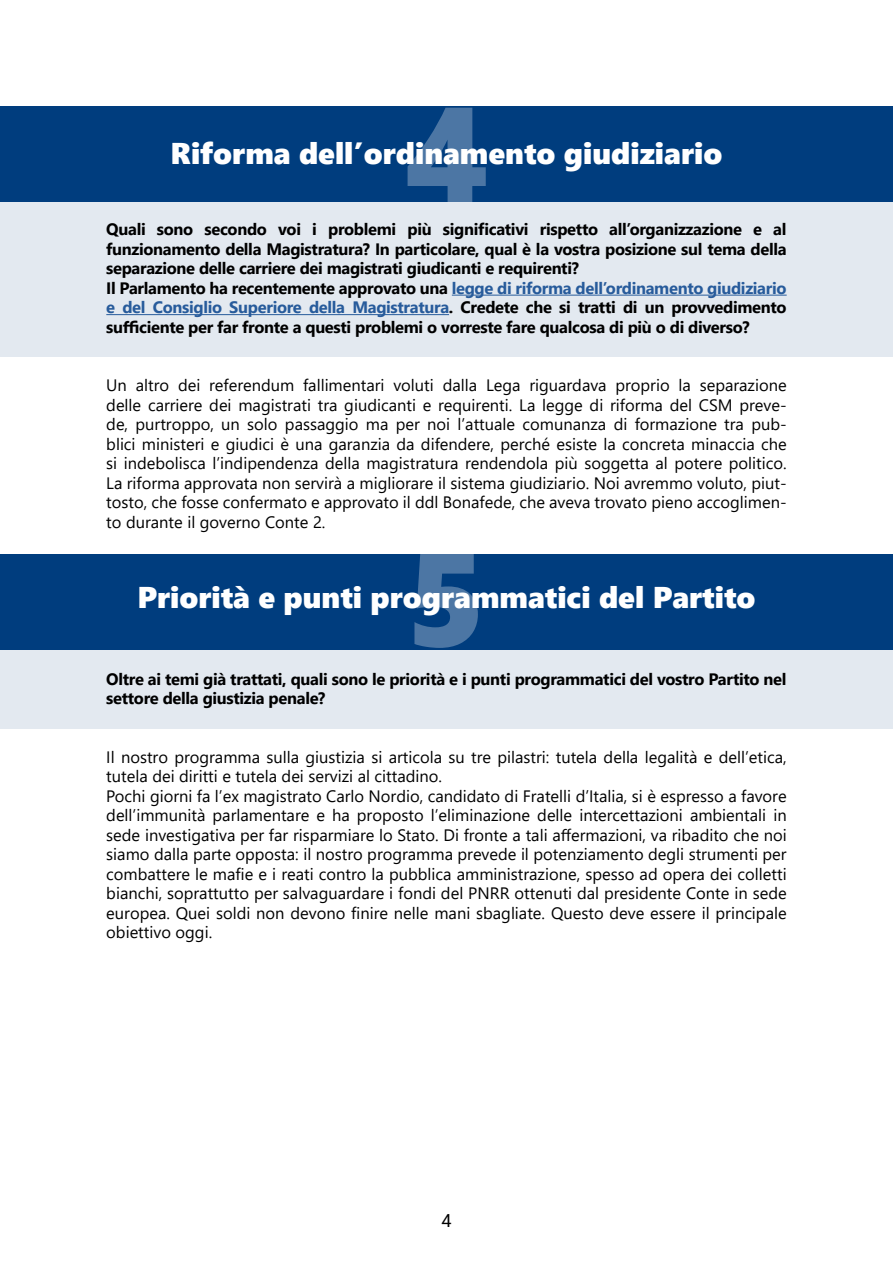
<style>
.page{position:relative;width:893px;height:1263px;background:#fff}
.page>*{position:absolute;margin:0;border:0;box-sizing:border-box;transform-origin:0 0}
.t1{font:135px "Segoe UI Black";color:#fff}
.t2{font:30px "Segoe UI Black";color:#fff}
.t3{font:18px "Roboto";color:#000}
.t4{font:16.5px/19.5px "Segoe UI";color:#000;text-align:justify}
.t5{font:700 16.5px/19.5px "Segoe UI";letter-spacing:-.02em;color:#000}
.s1{color:#275b9b}
</style>
<div class="page">
<div style="left:0;top:649px;width:893px;height:80px;background:#e3e9f0"></div>
<div style="left:0;top:202px;width:893px;height:154px;background:#e3e9f0"></div>
<hr style="left:452px;top:295px;width:335px;height:1px;background:#275b9b">
<hr style="left:106px;top:314px;width:343px;height:1px;background:#275b9b">
<div style="left:0;top:107px;width:893px;height:95px;background:#003d7e"></div>
<div style="left:0;top:554px;width:893px;height:95px;background:#003d7e"></div>
<h1 class="t1" style="left:405px;top:57px;width:85px">4</h1>
<h2 class="t2" style="left:171px;top:132px;width:553px">Riforma dell’ordinamento giudiziario</h2>
<p class="t5" style="left:106px;top:218px;width:682px">Quali sono secondo voi i problemi più significativi rispetto all’organizzazione e al funzionamento della Magistratura? In particolare, qual è la vostra posizione sul tema della separazione delle carriere dei magistrati giudicanti e requirenti?<br>Il Parlamento ha recentemente approvato una <span class="s1">legge di riforma dell’ordinamento giudiziario e del Consiglio Superiore della Magistratura</span>. Credete che si tratti di un provvedimento sufficiente per far fronte a questi problemi o vorreste fare qualcosa di più o di diverso?</p>
<p class="t4" style="left:106px;top:374px;width:682px">Un altro dei referendum fallimentari voluti dalla Lega riguardava proprio la separazione delle carriere dei magistrati tra giudicanti e requirenti. La legge di riforma del CSM preve&shy;de, purtroppo, un solo passaggio ma per noi l’attuale comunanza di formazione tra pub&shy;blici ministeri e giudici è una garanzia da difendere, perché esiste la concreta minaccia che si indebolisca l’indipendenza della magistratura rendendola più soggetta al potere politico.<br>La riforma approvata non servirà a migliorare il sistema giudiziario. Noi avremmo voluto, piut&shy;tosto, che fosse confermato e approvato il ddl Bonafede, che aveva trovato pieno accoglimen&shy;to durante il governo Conte 2.</p>
<h1 class="t1" style="left:406px;top:501px;width:82px">5</h1>
<h2 class="t2" style="left:137px;top:576px;width:620px">Priorità e punti programmatici del Partito</h2>
<p class="t5" style="left:106px;top:668px;width:682px">Oltre ai temi già trattati, quali sono le priorità e i punti programmatici del vostro Partito nel settore della giustizia penale?</p>
<p class="t4" style="left:106px;top:745px;width:682px;text-align:left">Il nostro programma sulla giustizia si articola su tre pilastri: tutela della legalità e dell’etica, tutela dei diritti e tutela dei servizi al cittadino.<br>Pochi giorni fa l’ex magistrato Carlo Nordio, candidato di Fratelli d’Italia, si è espresso a favore dell’immunità parlamentare e ha proposto l’eliminazione delle intercettazioni ambientali in sede investigativa per far risparmiare lo Stato. Di fronte a tali affermazioni, va ribadito che noi siamo dalla parte opposta: il nostro programma prevede il potenziamento degli strumenti per combattere le mafie e i reati contro la pubblica amministrazione, spesso ad opera dei colletti bianchi, soprattutto per salvaguardare i fondi del PNRR ottenuti dal presidente Conte in sede europea. Quei soldi non devono finire nelle mani sbagliate. Questo deve essere il principale obiettivo oggi.</p>
<p class="t3" style="left:441px;top:1207px;width:12px">4</p>
</div>
